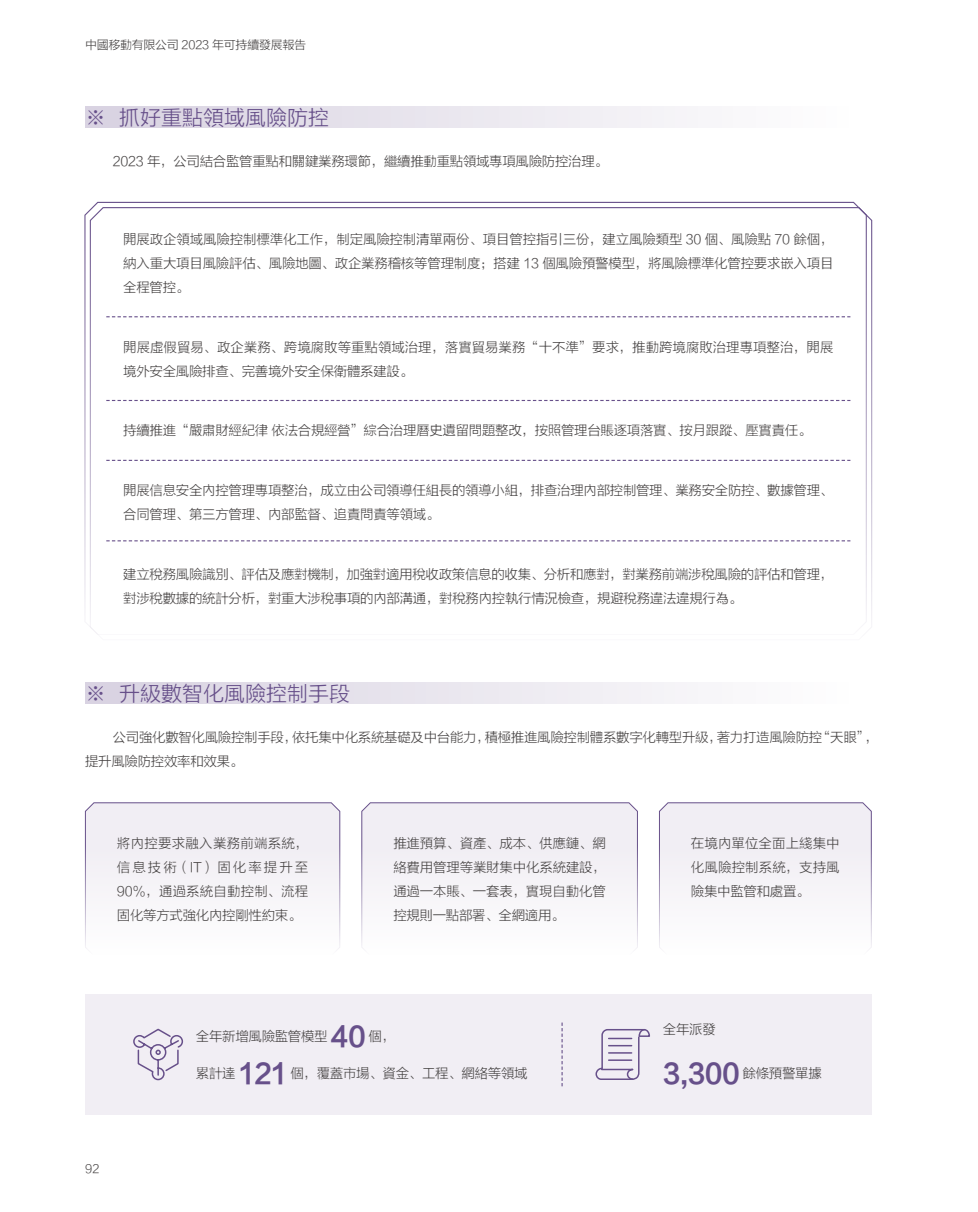
<style>
.page{position:relative;width:978px;height:1212px;background:#fff}
.page>*{position:absolute;margin:0;border:0;box-sizing:border-box;transform-origin:0 0}
.t1{font:21px "FZLTXHK";color:#67508a}
.t2{font:13.5px/24px "FZLTXHK";letter-spacing:-.025em;color:#4d4a4a;text-align:justify}
.t3{font:13.5px/24px "FZLTXHK";letter-spacing:-.005em;color:#4d4a4a}
.t4{font:12px "FZLTXHK";letter-spacing:-.025em;color:#4d4a4a}
.s1{font-family:"FZLTCHK GBK1 0";font-size:27px;color:#67508a}
</style>
<div class="page">
<svg style="left:84px;top:201px;width:783px;height:434px"></svg>
<div style="left:85px;top:106px;width:787px;height:21px;background:linear-gradient(to right,#d8d2e1,#fff)"></div>
<svg style="left:659px;top:802px;width:213px;height:147px"></svg>
<svg style="left:361px;top:802px;width:277px;height:146px"></svg>
<svg style="left:85px;top:802px;width:256px;height:147px"></svg>
<div style="left:85px;top:682px;width:787px;height:21px;background:linear-gradient(to right,#d8d2e1,#fff)"></div>
<svg style="left:106px;top:316px;width:744px;height:1px"></svg>
<svg style="left:106px;top:400px;width:744px;height:1px"></svg>
<svg style="left:106px;top:460px;width:744px;height:1px"></svg>
<svg style="left:106px;top:540px;width:744px;height:1px"></svg>
<div style="left:85px;top:994px;width:787px;height:120px;background:#f1eef4"></div>
<svg style="left:562px;top:1022px;width:1px;height:64px"></svg>
<svg style="left:133px;top:1028px;width:51px;height:53px"></svg>
<svg style="left:595px;top:1029px;width:55px;height:51px"></svg>
<p class="t4" style="left:85px;top:38px;width:223px">中國移動有限公司 2023 年可持續發展報告</p>
<h1 class="t1" style="left:85px;top:106px;width:246px">※ 抓好重點領域風險防控</h1>
<p class="t2" style="left:113px;top:150px;width:497px">2023 年，公司結合監管重點和關鍵業務環節，繼續推動重點領域專項風險防控治理。</p>
<p class="t2" style="left:123px;top:228px;width:712px">開展政企領域風險控制標準化工作，制定風險控制清單兩份、項目管控指引三份，建立風險類型 30 個、風險點 70 餘個，納入重大項目風險評估、風險地圖、政企業務稽核等管理制度；搭建 13 個風險預警模型，將風險標準化管控要求嵌入項目全程管控。</p>
<p class="t3" style="left:123px;top:335px;width:712px">開展虛假貿易、政企業務、跨境腐敗等重點領域治理，落實貿易業務“十不準”要求，推動跨境腐敗治理專項整治，開展境外安全風險排查、完善境外安全保衛體系建設。</p>
<p class="t2" style="left:123px;top:419px;width:690px">持續推進“嚴肅財經紀律依法合規經營”綜合治理曆史遺留問題整改，按照管理台賬逐項落實、按月跟蹤、壓實責任。</p>
<p class="t2" style="left:123px;top:479px;width:712px">開展信息安全內控管理專項整治，成立由公司領導任組長的領導小組，排查治理內部控制管理、業務安全防控、數據管理、合同管理、第三方管理、內部監督、追責問責等領域。</p>
<p class="t2" style="left:123px;top:562px;width:712px">建立稅務風險識別、評估及應對機制，加強對適用稅收政策信息的收集、分析和應對，對業務前端涉稅風險的評估和管理，對涉稅數據的統計分析，對重大涉稅事項的內部溝通，對稅務內控執行情況檢查，規避稅務違法違規行為。</p>
<h1 class="t1" style="left:85px;top:682px;width:267px">※ 升級數智化風險控制手段</h1>
<p class="t2" style="left:85px;top:726px;width:795px;text-indent:28px">公司強化數智化風險控制手段，依托集中化系統基礎及中台能力，積極推進風險控制體系數字化轉型升級，著力打造風險防控“天眼”，提升風險防控效率和效果。</p>
<p class="t2" style="left:117px;top:832px;width:193px">將內控要求融入業務前端系統，信息技術（IT）固化率提升至90%，通過系統自動控制、流程固化等方式強化內控剛性約束。</p>
<p class="t2" style="left:393px;top:832px;width:214px">推進預算、資產、成本、供應鏈、網絡費用管理等業財集中化系統建設，通過一本賬、一套表，實現自動化管控規則一點部署、全網適用。</p>
<p class="t4" style="left:85px;top:1162px;width:16px">92</p>
<p class="t2" style="left:196px;top:1024px;width:201px">全年新增風險監管模型 <span class="s1">40</span> 個，</p>
<p class="t2" style="left:196px;top:1061px;width:333px">累計達 <span class="s1">121</span> 個，覆蓋市場、資金、工程、網絡等領域</p>
<p class="t2" style="left:691px;top:832px;width:150px">在境內單位全面上綫集中化風險控制系統，支持風險集中監管和處置。</p>
<p class="t2" style="left:663px;top:1018px;width:54px">全年派發</p>
<p class="t2" style="left:663px;top:1061px;width:161px"><span class="s1">3,300</span> 餘條預警單據</p>
</div>
